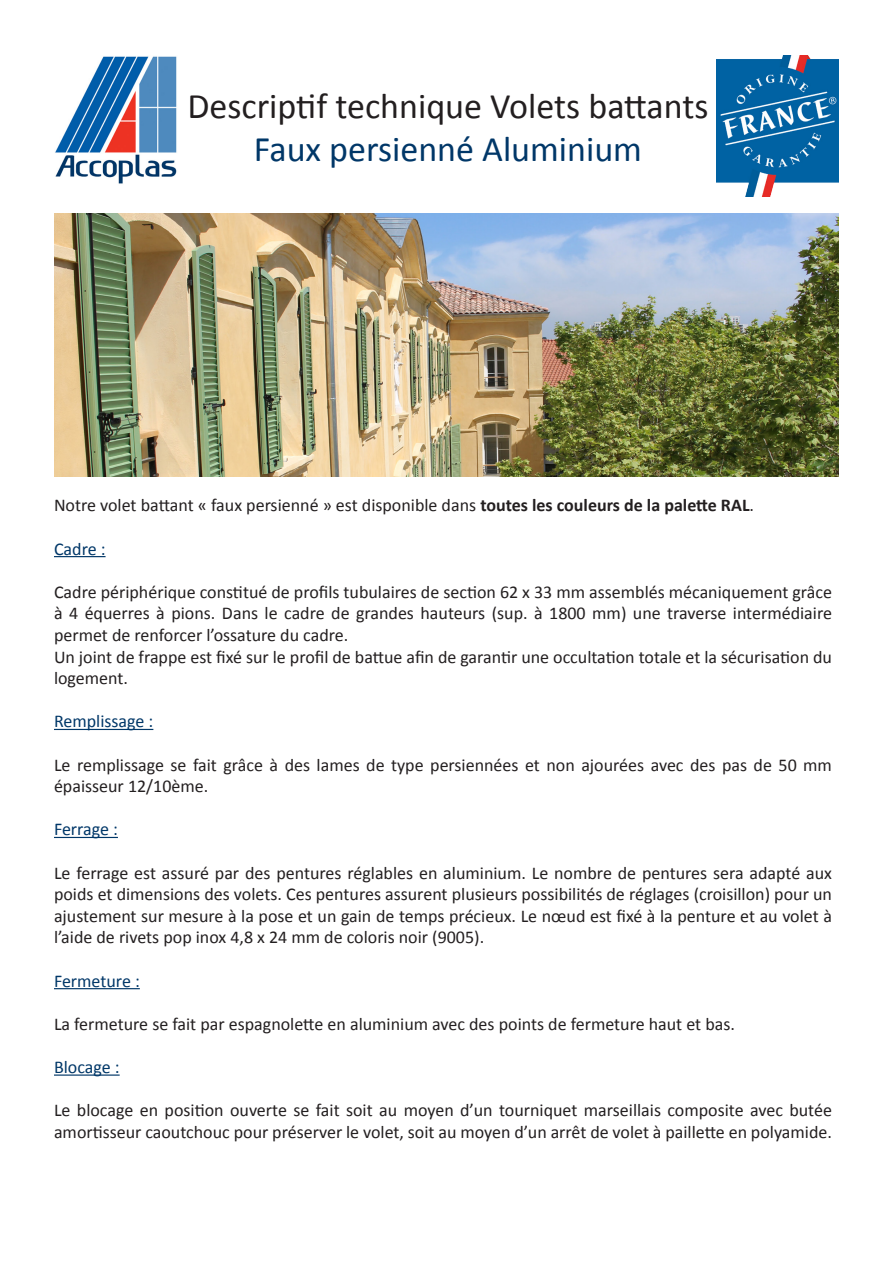
<style>
.page{position:relative;width:893px;height:1263px;background:#fff}
.page>*{position:absolute;margin:0;border:0;box-sizing:border-box;transform-origin:0 0}
.t1{font:36px "Calibri";color:#231f20}
.t2{font:36px "Calibri";color:#003768}
.t3{font:18px/21.6px "Calibri";color:#231f20}
.t4{font:18px "Calibri";color:#003768}
.s1{font-weight:700}
</style>
<div class="page">
<img style="left:716px;top:55px;width:123px;height:142px">
<img style="left:55px;top:56px;width:122px;height:128px">
<img style="left:54px;top:214px;width:785px;height:262px">
<hr style="left:54px;top:556px;width:52px;height:1px;background:#003768">
<hr style="left:54px;top:729px;width:99px;height:1px;background:#003768">
<hr style="left:54px;top:837px;width:64px;height:1px;background:#003768">
<hr style="left:54px;top:988px;width:86px;height:1px;background:#003768">
<hr style="left:54px;top:1074px;width:66px;height:2px;background:#003768">
<p class="t1" style="left:187px;top:83px;width:523px">Descriptif technique Volets battants</p>
<p class="t2" style="left:254px;top:126px;width:390px">Faux persienné Aluminium</p>
<p class="t3" style="left:54px;top:495px;width:702px">Notre volet battant « faux persienné » est disponible dans <span class="s1">toutes les couleurs de la palette RAL</span>.</p>
<p class="t4" style="left:54px;top:537px;width:53px">Cadre :</p>
<p class="t3" style="left:54px;top:581px;width:779px;text-align:justify">Cadre périphérique constitué de profils tubulaires de section 62 x 33 mm assemblés mécaniquement grâce à 4 équerres à pions. Dans le cadre de grandes hauteurs (sup. à 1800 mm) une traverse intermédiaire permet de renforcer l’ossature du cadre.</p>
<p class="t3" style="left:54px;top:646px;width:779px">Un joint de frappe est fixé sur le profil de battue afin de garantir une occultation totale et la sécurisation du logement.</p>
<p class="t4" style="left:54px;top:710px;width:101px">Remplissage :</p>
<p class="t3" style="left:54px;top:754px;width:779px">Le remplissage se fait grâce à des lames de type persiennées et non ajourées avec des pas de 50 mm épaisseur 12/10ème.</p>
<p class="t4" style="left:54px;top:818px;width:65px">Ferrage :</p>
<p class="t3" style="left:54px;top:862px;width:779px;text-align:justify">Le ferrage est assuré par des pentures réglables en aluminium. Le nombre de pentures sera adapté aux poids et dimensions des volets. Ces pentures assurent plusieurs possibilités de réglages (croisillon) pour un ajustement sur mesure à la pose et un gain de temps précieux. Le nœud est fixé à la penture et au volet à l’aide de rivets pop inox 4,8 x 24 mm de coloris noir (9005).</p>
<p class="t4" style="left:54px;top:969px;width:87px">Fermeture :</p>
<p class="t3" style="left:54px;top:1013px;width:682px">La fermeture se fait par espagnolette en aluminium avec des points de fermeture haut et bas.</p>
<p class="t4" style="left:54px;top:1056px;width:67px">Blocage :</p>
<p class="t3" style="left:54px;top:1099px;width:779px">Le blocage en position ouverte se fait soit au moyen d’un tourniquet marseillais composite avec butée amortisseur caoutchouc pour préserver le volet, soit au moyen d’un arrêt de volet à paillette en polyamide.</p>
</div>
